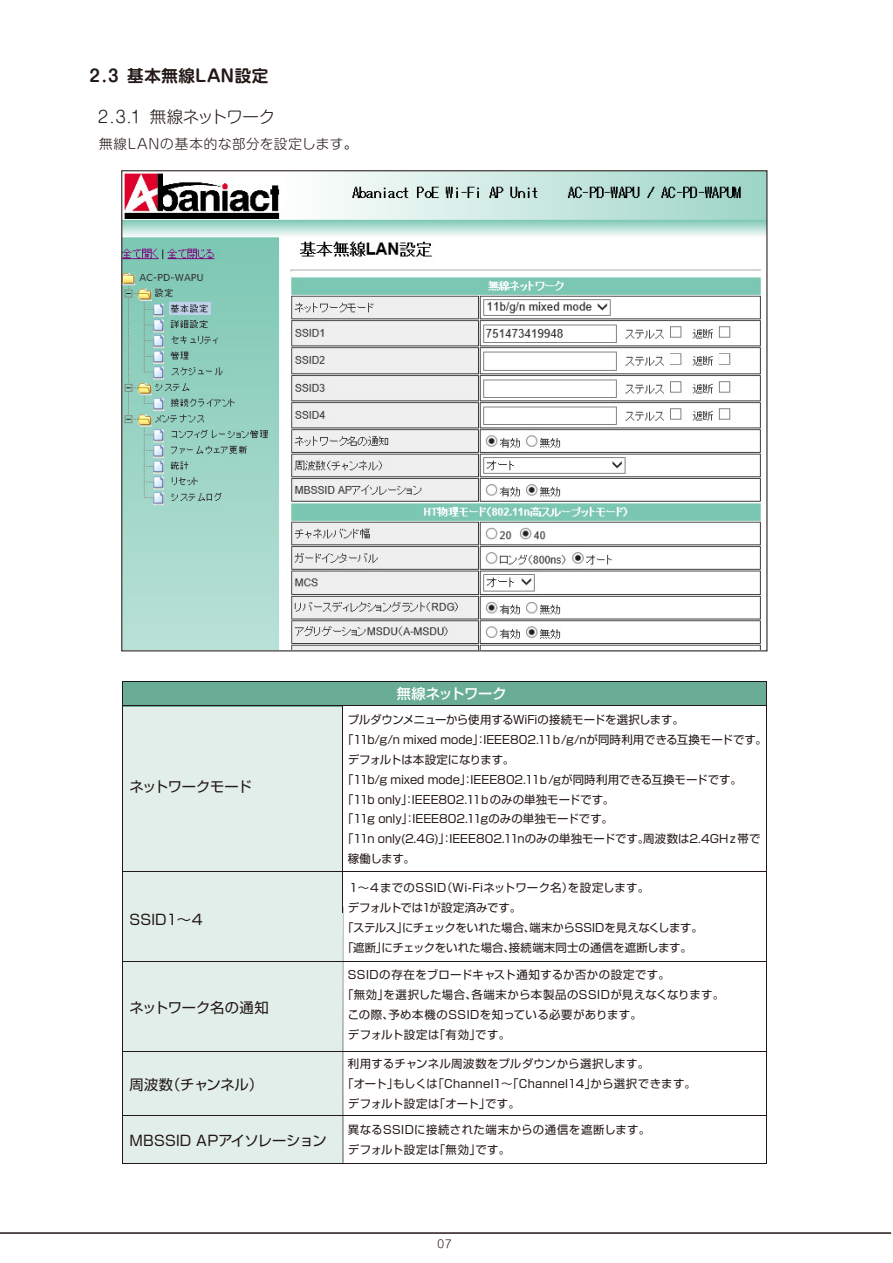
<style>
.page{position:relative;width:893px;height:1263px;background:#fff}
.page>*{position:absolute;margin:0;border:0;box-sizing:border-box;transform-origin:0 0}
.t1{font:300 16.5px "Shin M Go Pr 6 N";letter-spacing:-.035em;color:#221815}
.t2{font:700 16.5px "Shin M Go Pr 6 N De";letter-spacing:.03em;color:#221815}
.t3{font:14.25px "Shin Go Pr 6 N";letter-spacing:-.01em;color:#221815}
.t4{font:14.25px "Shin Go Pr 6 N";letter-spacing:-.03em;color:#221815}
.t5{font:500 14.25px "Shin Go Pr 6 N";letter-spacing:-.025em;color:#fff}
.t6{font:300 13.5px "Shin M Go Pr 6 N";letter-spacing:.055em;color:#221815}
.t7{font:11.4px "Shin Go Pr 6 N";letter-spacing:.005em;color:#221815}
.t8{font:11.4px/20px "Shin Go Pr 6 N";letter-spacing:.04em;color:#221815}
.t9{font:11.4px "Shin Go Pr 6 N";letter-spacing:.03em;color:#221815}
.t10{font:11.4px "Shin Go Pr 6 N";letter-spacing:-.015em;color:#221815}
.t11{font:11.4px "Shin Go Pr 6 N";letter-spacing:.045em;color:#221815}
.t12{font:11.4px "Shin Go Pr 6 N";letter-spacing:-.025em;color:#221815}
.t13{font:300 10.8px "Shin M Go Pr 6 N";color:#221815}
</style>
<div class="page">
<hr style="left:0;top:1232px;width:891px;height:2px;background:#221815">
<div style="left:122px;top:706px;width:221px;height:457px;background:#e1eeea"></div>
<div style="left:122px;top:682px;width:645px;height:24px;background:#6aad97"></div>
<hr style="left:343px;top:707px;width:1px;height:206px;background:#221815">
<svg style="left:343px;top:907px;width:1px;height:256px"></svg>
<hr style="left:122px;top:681px;width:1px;height:483px;background:#221815">
<hr style="left:766px;top:682px;width:1px;height:482px;background:#221815">
<hr style="left:123px;top:681px;width:644px;height:1px;background:#221815">
<hr style="left:123px;top:706px;width:644px;height:1px;background:#221815">
<hr style="left:123px;top:872px;width:644px;height:1px;background:#221815">
<hr style="left:123px;top:961px;width:644px;height:1px;background:#221815">
<hr style="left:123px;top:1051px;width:644px;height:1px;background:#221815">
<hr style="left:123px;top:1115px;width:644px;height:1px;background:#221815">
<hr style="left:123px;top:1163px;width:644px;height:1px;background:#221815">
<img style="left:123px;top:172px;width:642px;height:477px">
<div style="left:485px;top:354px;width:35px;height:13px;background:#fff"></div>
<div style="left:670px;top:354px;width:10px;height:9px;background:#fff"></div>
<div style="left:719px;top:354px;width:10px;height:9px;background:#fff"></div>
<h1 class="t2" style="left:86px;top:62px;width:183px">２.３ 基本無線LAN設定</h1>
<h1 class="t1" style="left:95px;top:103px;width:182px">２.３.１ 無線ネットワーク</h1>
<p class="t6" style="left:99px;top:133px;width:260px">無線LANの基本的な部分を設定します。</p>
<p class="t4" style="left:129px;top:775px;width:124px">ネットワークモード</p>
<p class="t3" style="left:129px;top:908px;width:77px">SSID１～４</p>
<p class="t3" style="left:129px;top:996px;width:141px">ネットワーク名の通知</p>
<p class="t3" style="left:129px;top:1073px;width:135px">周波数（チャンネル）</p>
<p class="t3" style="left:129px;top:1128px;width:199px">MBSSID APアイソレーション</p>
<p class="t5" style="left:397px;top:681px;width:111px">無線ネットワーク</p>
<p class="t10" style="left:348px;top:710px;width:338px">プルダウンメニューから使用するWiFiの接続モードを選択します。</p>
<p class="t7" style="left:342px;top:730px;width:426px">「11b/g/n mixed mode」：IEEE802.11ｂ/g/nが同時利用できる互換モードです。</p>
<p class="t10" style="left:348px;top:750px;width:168px">デフォルトは本設定になります。</p>
<p class="t7" style="left:342px;top:770px;width:401px">「11b/g mixed mode」：IEEE802.11ｂ/gが同時利用できる互換モードです。</p>
<p class="t7" style="left:342px;top:790px;width:274px">「11b only」：IEEE802.11ｂのみの単独モードです。</p>
<p class="t7" style="left:342px;top:810px;width:272px">「11g only」：IEEE802.11gのみの単独モードです。</p>
<p class="t7" style="left:342px;top:830px;width:420px">「11n only(2.4G)」：IEEE802.11nのみの単独モードです。周波数は2.4GHｚ帯で</p>
<p class="t7" style="left:348px;top:850px;width:69px">稼働します。</p>
<p class="t9" style="left:348px;top:878px;width:303px">１～４までのSSID（Wi-Fiネットワーク名）を設定します。</p>
<p class="t12" style="left:348px;top:898px;width:175px">デフォルトでは1が設定済みです。</p>
<p class="t7" style="left:342px;top:918px;width:362px">「ステルス」にチェックをいれた場合、端末からSSIDを見えなくします。</p>
<p class="t7" style="left:342px;top:938px;width:351px">「遮断」にチェックをいれた場合、接続端末同士の通信を遮断します。</p>
<p class="t8" style="left:348px;top:964px;width:324px">SSIDの存在をブロードキャスト通知するか否かの設定です。</p>
<p class="t11" style="left:342px;top:986px;width:384px">「無効」を選択した場合、各端末から本製品のSSIDが見えなくなります。</p>
<p class="t8" style="left:348px;top:1004px;width:296px">この際、予め本機のSSIDを知っている必要があります。</p>
<p class="t8" style="left:348px;top:1024px;width:164px">デフォルト設定は「有効」です。</p>
<p class="t7" style="left:348px;top:1054px;width:303px">利用するチャンネル周波数をプルダウンから選択します。</p>
<p class="t9" style="left:342px;top:1074px;width:355px">「オート」もしくは「Channel1～「Channel14」から選択できます。</p>
<p class="t7" style="left:348px;top:1094px;width:174px">デフォルト設定は「オート」です。</p>
<p class="t8" style="left:348px;top:1118px;width:304px">異なるSSIDに接続された端末からの通信を遮断します。デフォルト設定は「無効」です。</p>
<p class="t13" style="left:437px;top:1236px;width:16px">07</p>
</div>
